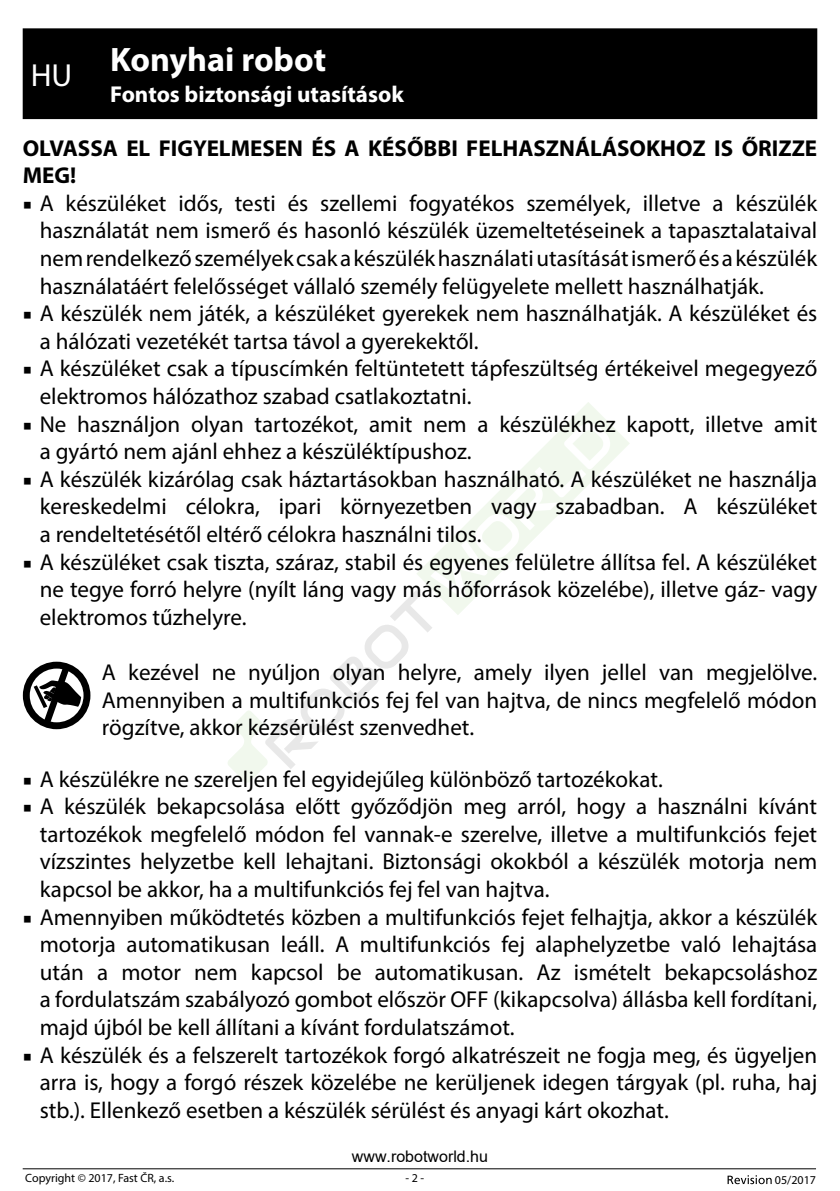
<style>
.page{position:relative;width:840px;height:1191px;background:#fff}
.page>*{position:absolute;margin:0;border:0;box-sizing:border-box;transform-origin:0 0}
.t1{font:700 34px "Myriad Pro";color:#fff}
.t2{font:23px/27.6px "Myriad Pro";color:#000;text-align:justify}
.t3{font:700 23px/27.6px "Myriad Pro";color:#000}
.t4{font:700 23px "Myriad Pro";color:#fff}
.t5{font:16px "Arial";color:#000}
.t6{font:12px "Myriad Pro";color:#000}
.s1{font-family:"Minion Pro"}
</style>
<div class="page">
<svg style="left:574px;top:402px;width:55px;height:55px"></svg>
<svg style="left:228px;top:417px;width:388px;height:366px"></svg>
<svg style="left:727px;top:1175px;width:44px;height:9px"></svg>
<hr style="left:23px;top:1168px;width:792px;height:1px;background:#000">
<div style="left:23px;top:28px;width:793px;height:91px;background:#000"></div>
<svg style="left:23px;top:661px;width:67px;height:68px"></svg>
<h1 class="t1" style="left:31px;top:37px;width:297px"><sub>HU</sub> Konyhai robot</h1>
<p class="t4" style="left:110px;top:79px;width:295px">Fontos biztonsági utasítások</p>
<p class="t3" style="left:23px;top:133px;width:795px">OLVASSA EL FIGYELMESEN ÉS A KÉSŐBBI FELHASZNÁLÁSOKHOZ IS ŐRIZZE<br>MEG!</p>
<p class="t2" style="left:40px;top:189px;width:778px;text-indent:-17px"><span class="s1">■</span> A készüléket idős, testi és szellemi fogyatékos személyek, illetve a készülék használatát nem ismerő és hasonló készülék üzemeltetéseinek a tapasztalataival nem rendelkező személyek csak a készülék használati utasítását ismerő és a készülék használatáért felelősséget vállaló személy felügyelete mellett használhatják.</p>
<p class="t2" style="left:40px;top:299px;width:778px;text-indent:-17px"><span class="s1">■</span> A készülék nem játék, a készüléket gyerekek nem használhatják. A készüléket és a hálózati vezetékét tartsa távol a gyerekektől.</p>
<p class="t2" style="left:40px;top:354px;width:778px;text-indent:-17px"><span class="s1">■</span> A készüléket csak a típuscímkén feltüntetett tápfeszültség értékeivel megegyező elektromos hálózathoz szabad csatlakoztatni.</p>
<p class="t2" style="left:40px;top:410px;width:778px;text-indent:-17px"><span class="s1">■</span> Ne használjon olyan tartozékot, amit nem a készülékhez kapott, illetve amit a gyártó nem ajánl ehhez a készüléktípushoz.</p>
<p class="t2" style="left:40px;top:465px;width:778px;text-indent:-17px"><span class="s1">■</span> A készülék kizárólag csak háztartásokban használható. A készüléket ne használja kereskedelmi célokra, ipari környezetben vagy szabadban. A készüléket a rendeltetésétől eltérő célokra használni tilos.</p>
<p class="t2" style="left:40px;top:548px;width:778px;text-indent:-17px"><span class="s1">■</span> A készüléket csak tiszta, száraz, stabil és egyenes felületre állítsa fel. A készüléket ne tegye forró helyre (nyílt láng vagy más hőforrások közelébe), illetve gáz- vagy elektromos tűzhelyre.</p>
<p class="t2" style="left:102px;top:658px;width:716px">A kezével ne nyúljon olyan helyre, amely ilyen jellel van megjelölve.<br>Amennyiben a multifunkciós fej fel van hajtva, de nincs megfelelő módon rögzítve, akkor kézsérülést szenvedhet.</p>
<p class="t2" style="left:23px;top:764px;width:641px"><span class="s1">■</span> A készülékre ne szereljen fel egyidejűleg különböző tartozékokat.</p>
<p class="t2" style="left:40px;top:792px;width:778px;text-indent:-17px"><span class="s1">■</span> A készülék bekapcsolása előtt győződjön meg arról, hogy a használni kívánt tartozékok megfelelő módon fel vannak-e szerelve, illetve a multifunkciós fejet vízszintes helyzetbe kell lehajtani. Biztonsági okokból a készülék motorja nem kapcsol be akkor, ha a multifunkciós fej fel van hajtva.</p>
<p class="t2" style="left:40px;top:902px;width:778px;text-indent:-17px"><span class="s1">■</span> Amennyiben működtetés közben a multifunkciós fejet felhajtja, akkor a készülék motorja automatikusan leáll. A multifunkciós fej alaphelyzetbe való lehajtása után a motor nem kapcsol be automatikusan. Az ismételt bekapcsoláshoz a fordulatszám szabályozó gombot először OFF (kikapcsolva) állásba kell fordítani, majd újból be kell állítani a kívánt fordulatszámot.</p>
<p class="t2" style="left:40px;top:1040px;width:778px;text-indent:-17px"><span class="s1">■</span> A készülék és a felszerelt tartozékok forgó alkatrészeit ne fogja meg, és ügyeljen arra is, hogy a forgó részek közelébe ne kerüljenek idegen tárgyak (pl. ruha, haj stb.). Ellenkező esetben a készülék sérülést és anyagi kárt okozhat.</p>
<p class="t5" style="left:352px;top:1145px;width:138px">www.robotworld.hu</p>
<p class="t6" style="left:25px;top:1170px;width:150px">Copyright © 2017, Fast ČR, a.s.</p>
<p class="t6" style="left:405px;top:1170px;width:20px">- 2 -</p>
<p class="t6" style="left:774px;top:1172px;width:43px">05/2017</p>
</div>
